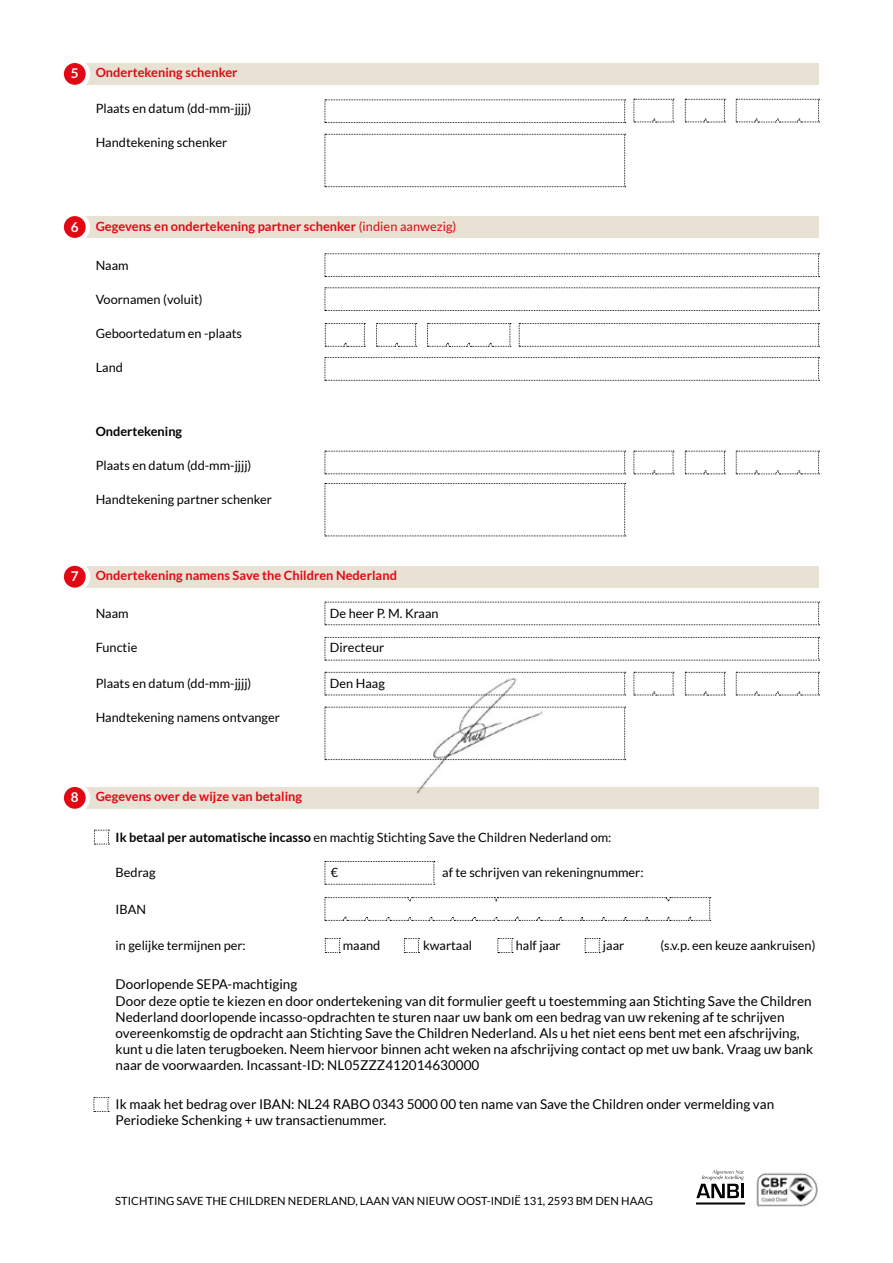
<style>
.page{position:relative;width:893px;height:1263px;background:#fff}
.page>*{position:absolute;margin:0;border:0;box-sizing:border-box;transform-origin:0 0}
.t1{font:13.5px/16.2px "Lato";color:#000}
.t2{font:700 13.5px "Lato";color:#fff}
.t3{font:12.75px "Lato";color:#000}
.t4{font:700 12.75px "Lato";letter-spacing:.005em;color:#e30613}
.t5{font:700 12.75px "Lato";color:#000}
.t6{font:11.25px "Lato";color:#000}
.s1{font-weight:400}
.s2{font-weight:700}
</style>
<div class="page">
<div style="left:75px;top:63px;width:744px;height:22px;background:#e7e2d3"></div>
<div style="left:75px;top:216px;width:744px;height:22px;background:#e7e2d3"></div>
<div style="left:75px;top:566px;width:744px;height:21px;background:#e7e2d3"></div>
<div style="left:75px;top:787px;width:744px;height:21px;background:#e7e2d3"></div>
<svg style="left:62px;top:61px;width:26px;height:26px"></svg>
<div style="left:59px;top:58px;width:31px;height:31px;border:4px solid #fff;border-radius:50%"></div>
<svg style="left:62px;top:214px;width:26px;height:26px"></svg>
<div style="left:59px;top:212px;width:31px;height:30px;border:4px solid #fff;border-radius:50%"></div>
<svg style="left:62px;top:564px;width:26px;height:26px"></svg>
<div style="left:59px;top:561px;width:31px;height:31px;border:4px solid #fff;border-radius:50%"></div>
<svg style="left:62px;top:785px;width:26px;height:26px"></svg>
<div style="left:59px;top:782px;width:31px;height:31px;border:4px solid #fff;border-radius:50%"></div>
<svg style="left:325px;top:99px;width:301px;height:24px"></svg>
<svg style="left:325px;top:253px;width:495px;height:24px"></svg>
<svg style="left:325px;top:287px;width:495px;height:24px"></svg>
<svg style="left:325px;top:451px;width:301px;height:23px"></svg>
<svg style="left:519px;top:323px;width:301px;height:24px"></svg>
<svg style="left:325px;top:357px;width:495px;height:24px"></svg>
<svg style="left:325px;top:602px;width:495px;height:23px"></svg>
<svg style="left:325px;top:637px;width:495px;height:24px"></svg>
<svg style="left:325px;top:672px;width:301px;height:24px"></svg>
<svg style="left:325px;top:861px;width:110px;height:24px"></svg>
<svg style="left:325px;top:897px;width:386px;height:24px"></svg>
<svg style="left:325px;top:134px;width:301px;height:53px"></svg>
<svg style="left:325px;top:483px;width:301px;height:53px"></svg>
<svg style="left:325px;top:707px;width:301px;height:53px"></svg>
<svg style="left:634px;top:99px;width:40px;height:24px"></svg>
<svg style="left:634px;top:451px;width:40px;height:24px"></svg>
<svg style="left:325px;top:323px;width:40px;height:24px"></svg>
<svg style="left:634px;top:672px;width:40px;height:24px"></svg>
<svg style="left:685px;top:99px;width:40px;height:24px"></svg>
<svg style="left:685px;top:451px;width:40px;height:24px"></svg>
<svg style="left:376px;top:323px;width:41px;height:24px"></svg>
<svg style="left:685px;top:672px;width:40px;height:24px"></svg>
<svg style="left:736px;top:99px;width:84px;height:24px"></svg>
<svg style="left:736px;top:451px;width:84px;height:24px"></svg>
<svg style="left:427px;top:323px;width:84px;height:24px"></svg>
<svg style="left:736px;top:672px;width:84px;height:24px"></svg>
<svg style="left:94px;top:830px;width:15px;height:15px"></svg>
<svg style="left:325px;top:938px;width:15px;height:15px"></svg>
<svg style="left:404px;top:938px;width:15px;height:15px"></svg>
<svg style="left:497px;top:938px;width:16px;height:15px"></svg>
<svg style="left:94px;top:1097px;width:15px;height:15px"></svg>
<svg style="left:585px;top:938px;width:15px;height:15px"></svg>
<img style="left:386px;top:646px;width:172px;height:148px">
<img style="left:756px;top:1172px;width:62px;height:35px">
<svg style="left:696px;top:1170px;width:49px;height:34px"></svg>
<p class="t2" style="left:71px;top:66px;width:9px">5</p>
<p class="t4" style="left:96px;top:65px;width:143px">Ondertekening schenker</p>
<p class="t3" style="left:96px;top:101px;width:157px">Plaats en datum (dd-mm-jjjj)</p>
<p class="t3" style="left:96px;top:135px;width:133px">Handtekening schenker</p>
<p class="t2" style="left:71px;top:219px;width:9px">6</p>
<p class="t4" style="left:96px;top:219px;width:362px">Gegevens en ondertekening partner schenker <span class="s1">(indien aanwezig)</span></p>
<p class="t3" style="left:96px;top:259px;width:35px">Naam</p>
<p class="t3" style="left:96px;top:293px;width:108px">Voornamen (voluit)</p>
<p class="t3" style="left:96px;top:327px;width:148px">Geboortedatum en -plaats</p>
<p class="t3" style="left:96px;top:361px;width:29px">Land</p>
<p class="t5" style="left:96px;top:424px;width:88px">Ondertekening</p>
<p class="t3" style="left:96px;top:459px;width:157px">Plaats en datum (dd-mm-jjjj)</p>
<p class="t3" style="left:96px;top:493px;width:178px">Handtekening partner schenker</p>
<p class="t2" style="left:71px;top:569px;width:9px">7</p>
<p class="t4" style="left:96px;top:568px;width:303px">Ondertekening namens Save the Children Nederland</p>
<p class="t3" style="left:96px;top:607px;width:35px">Naam</p>
<p class="t3" style="left:96px;top:641px;width:43px">Functie</p>
<p class="t3" style="left:96px;top:676px;width:157px">Plaats en datum (dd-mm-jjjj)</p>
<p class="t3" style="left:96px;top:710px;width:186px">Handtekening namens ontvanger</p>
<p class="t3" style="left:330px;top:607px;width:110px">De heer P. M. Kraan</p>
<p class="t3" style="left:330px;top:641px;width:56px">Directeur</p>
<p class="t3" style="left:330px;top:676px;width:56px">Den Haag</p>
<p class="t2" style="left:71px;top:790px;width:9px">8</p>
<p class="t4" style="left:96px;top:789px;width:208px">Gegevens over de wijze van betaling</p>
<p class="t3" style="left:116px;top:830px;width:497px"><span class="s2">Ik betaal per automatische incasso</span> en machtig Stichting Save the Children Nederland om:</p>
<p class="t3" style="left:116px;top:866px;width:41px">Bedrag</p>
<p class="t3" style="left:331px;top:866px;width:9px">€</p>
<p class="t3" style="left:442px;top:866px;width:203px">af te schrijven van rekeningnummer:</p>
<p class="t3" style="left:116px;top:902px;width:32px">IBAN</p>
<p class="t3" style="left:116px;top:938px;width:132px">in gelijke termijnen per:</p>
<p class="t1" style="left:116px;top:976px;width:699px">Doorlopende SEPA-machtiging<br>Door deze optie te kiezen en door ondertekening van dit formulier geeft u toestemming aan Stichting Save the Children Nederland doorlopende incasso-opdrachten te sturen naar uw bank om een bedrag van uw rekening af te schrijven overeenkomstig de opdracht aan Stichting Save the Children Nederland. Als u het niet eens bent met een afschrijving, kunt u die laten terugboeken. Neem hiervoor binnen acht weken na afschrijving contact op met uw bank. Vraag uw bank naar de voorwaarden. Incassant-ID: NL05ZZZ412014630000</p>
<p class="t1" style="left:116px;top:1096px;width:660px">Ik maak het bedrag over IBAN: NL24 RABO 0343 5000 00 ten name van Save the Children onder vermelding van<br>Periodieke Schenking + uw transactienummer.</p>
<p class="t3" style="left:343px;top:938px;width:39px">maand</p>
<p class="t3" style="left:423px;top:938px;width:50px">kwartaal</p>
<p class="t3" style="left:516px;top:938px;width:46px">half jaar</p>
<p class="t3" style="left:603px;top:938px;width:23px">jaar</p>
<p class="t3" style="left:660px;top:938px;width:157px">(s.v.p. een keuze aankruisen)</p>
<p class="t6" style="left:115px;top:1194px;width:539px">STICHTING SAVE THE CHILDREN NEDERLAND, LAAN VAN NIEUW OOST-INDIË 131, 2593 BM DEN HAAG</p>
</div>
